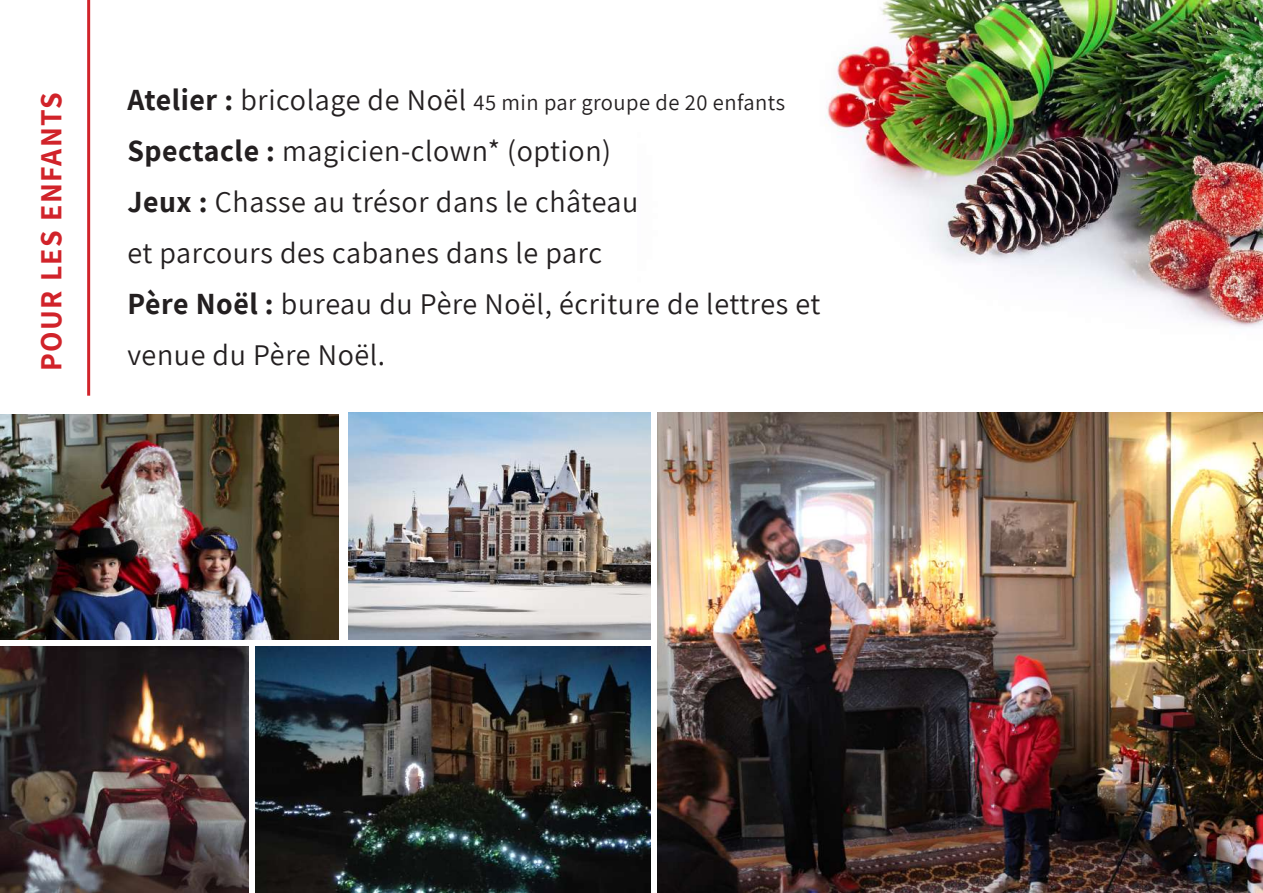
<style>
.page{position:relative;width:1263px;height:893px;background:#fff}
.page>*{position:absolute;margin:0;border:0;box-sizing:border-box;transform-origin:0 0}
.t1{font:30px/51px "Assistant";letter-spacing:.02em;color:#231f20}
.t2{font:700 30px "Assistant";letter-spacing:.05em;color:#d1232a}
.t3{font:22.5px "Assistant";letter-spacing:.02em;color:#231f20}
.s1{font-weight:700;font-size:30px}
.s2{font-size:30px}
.s3{font-weight:700}
</style>
<div class="page">
<hr style="left:87px;top:0;width:3px;height:396px;background:#d1232a">
<img style="left:825px;top:0;width:438px;height:327px">
<img style="left:0;top:646px;width:249px;height:247px">
<img style="left:255px;top:646px;width:396px;height:247px">
<img style="left:349px;top:412px;width:302px;height:228px">
<img style="left:0;top:415px;width:338px;height:225px">
<img style="left:657px;top:412px;width:606px;height:481px">
<p class="t2" style="left:31px;top:371px;width:280px;rotate:-90deg">POUR LES ENFANTS</p>
<p class="t3" style="left:127px;top:87px;width:659px"><span class="s1">Atelier :</span> <span class="s2">bricolage de Noël</span> 45 min par groupe de 20 enfants</p>
<p class="t1" style="left:127px;top:124px;width:695px"><span class="s3">Spectacle :</span> magicien-clown* (option)<br><span class="s3">Jeux :</span> Chasse au trésor dans le château<br>et parcours des cabanes dans le parc<br><span class="s3">Père Noël :</span> bureau du Père Noël, écriture de lettres et venue du Père Noël.</p>
</div>
